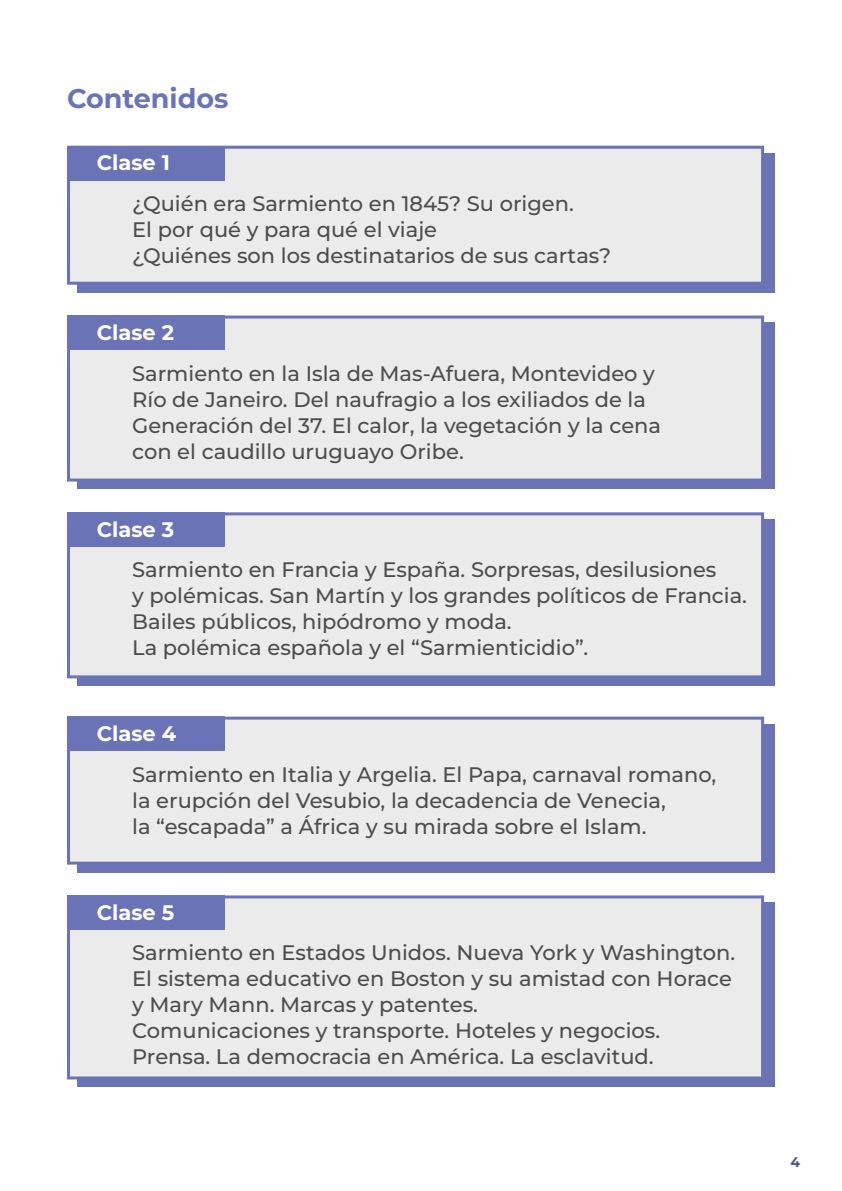
<style>
.page{position:relative;width:842px;height:1191px;background:#fff}
.page>*{position:absolute;margin:0;border:0;box-sizing:border-box;transform-origin:0 0}
.t1{font:700 27px "Montserrat";color:#6973b6}
.t2{font:500 21px/26px "Montserrat";color:#4d4d4f}
.t3{font:700 21px "Montserrat";color:#fff}
.t4{font:700 14px "Montserrat";color:#4f5689}
</style>
<div class="page">
<div style="left:78px;top:153px;width:697px;height:139px;background:#6973b6"></div>
<div style="left:67px;top:146px;width:697px;height:139px;background:#ebebeb"></div>
<div style="left:67px;top:146px;width:158px;height:34px;background:#6973b6"></div>
<div style="left:78px;top:323px;width:697px;height:166px;background:#6973b6"></div>
<div style="left:67px;top:315px;width:697px;height:166px;background:#ebebeb"></div>
<div style="left:67px;top:315px;width:158px;height:35px;background:#6973b6"></div>
<div style="left:78px;top:520px;width:697px;height:166px;background:#6973b6"></div>
<div style="left:67px;top:512px;width:697px;height:166px;background:#ebebeb"></div>
<div style="left:67px;top:512px;width:158px;height:35px;background:#6973b6"></div>
<div style="left:78px;top:724px;width:697px;height:148px;background:#6973b6"></div>
<div style="left:67px;top:716px;width:697px;height:148px;background:#ebebeb"></div>
<div style="left:67px;top:716px;width:158px;height:35px;background:#6973b6"></div>
<div style="left:78px;top:903px;width:697px;height:183px;background:#6973b6"></div>
<div style="left:67px;top:895px;width:697px;height:184px;background:#ebebeb"></div>
<div style="left:67px;top:895px;width:158px;height:35px;background:#6973b6"></div>
<p class="t1" style="left:67px;top:79px;width:163px">Contenidos</p>
<p class="t3" style="left:97px;top:147px;width:75px">Clase 1</p>
<p class="t2" style="left:132px;top:189px;width:480px">¿Quién era Sarmiento en 1845? Su origen.<br>El por qué y para qué el viaje<br>¿Quiénes son los destinatarios de sus cartas?</p>
<p class="t3" style="left:97px;top:317px;width:79px">Clase 2</p>
<p class="t2" style="left:132px;top:359px;width:530px">Sarmiento en la Isla de Mas-Afuera, Montevideo y Río de Janeiro. Del naufragio a los exiliados de la Generación del 37. El calor, la vegetación y la cena con el caudillo uruguayo Oribe.</p>
<p class="t3" style="left:97px;top:514px;width:79px">Clase 3</p>
<p class="t2" style="left:132px;top:556px;width:616px">Sarmiento en Francia y España. Sorpresas, desilusiones<br>y polémicas. San Martín y los grandes políticos de Francia.<br>Bailes públicos, hipódromo y moda.<br>La polémica española y el “Sarmienticidio”.</p>
<p class="t3" style="left:97px;top:718px;width:81px">Clase 4</p>
<p class="t2" style="left:132px;top:760px;width:586px">Sarmiento en Italia y Argelia. El Papa, carnaval romano, la erupción del Vesubio, la decadencia de Venecia,<br>la “escapada” a África y su mirada sobre el Islam.</p>
<p class="t3" style="left:97px;top:897px;width:79px">Clase 5</p>
<p class="t2" style="left:132px;top:939px;width:605px">Sarmiento en Estados Unidos. Nueva York y Washington.<br>El sistema educativo en Boston y su amistad con Horace y Mary Mann. Marcas y patentes.<br>Comunicaciones y transporte. Hoteles y negocios.<br>Prensa. La democracia en América. La esclavitud.</p>
<p class="t4" style="left:791px;top:1152px;width:11px">4</p>
</div>
